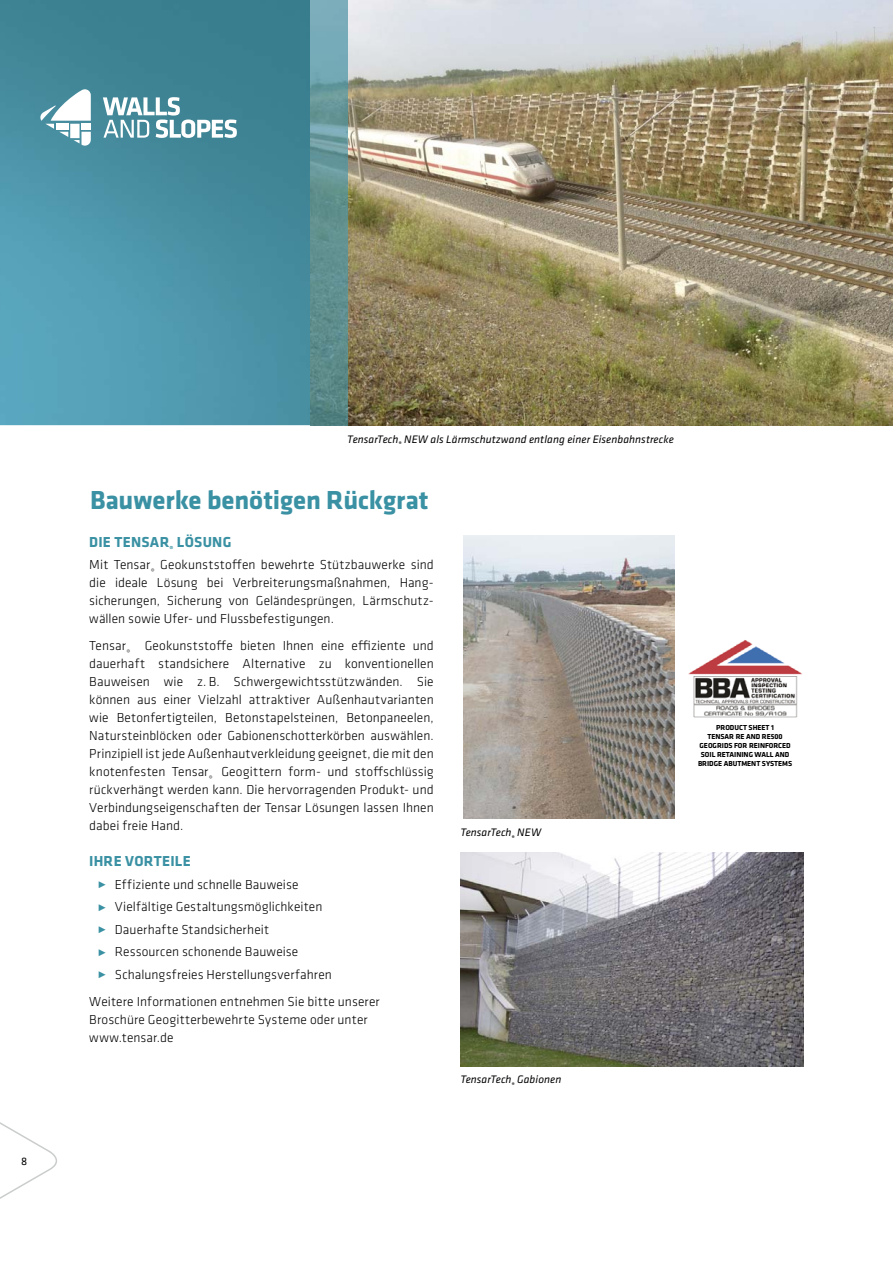
<style>
.page{position:relative;width:893px;height:1263px;background:#fff}
.page>*{position:absolute;margin:0;border:0;box-sizing:border-box;transform-origin:0 0}
.t1{font:700 27px "Klavika";letter-spacing:-.005em;color:#3a91a3}
.t2{font:700 15px "Klavika";letter-spacing:.015em;color:#3a91a3}
.t3{font:300 13.5px/18px "Klavika";letter-spacing:.005em;color:#000;text-align:justify}
.t4{font:italic 11.25px "Klavika";letter-spacing:.005em;color:#000}
.t5{font:11.25px "Klavika";color:#000}
.t6{font:700 7.5px/9px "Klavika";color:#000;text-align:center}
.s1{font-weight:700;color:#3a91a3}
</style>
<div class="page">
<img style="left:0;top:0;width:310px;height:425px">
<img style="left:310px;top:0;width:583px;height:425px">
<svg style="left:103px;top:97px;width:134px;height:41px"></svg>
<svg style="left:40px;top:89px;width:51px;height:57px"></svg>
<img style="left:460px;top:853px;width:344px;height:213px">
<img style="left:463px;top:536px;width:212px;height:282px">
<img style="left:688px;top:640px;width:114px;height:78px">
<svg style="left:0;top:1122px;width:57px;height:77px"></svg>
<p class="t5" style="left:21px;top:1157px;width:8px">8</p>
<p class="t4" style="left:347px;top:435px;width:328px">TensarTech<sub>®</sub> NEW als Lärmschutzwand entlang einer Eisenbahnstrecke</p>
<h1 class="t1" style="left:90px;top:490px;width:340px">Bauwerke benötigen Rückgrat</h1>
<p class="t2" style="left:89px;top:536px;width:144px">DIE TENSAR<sub>®</sub> LÖSUNG</p>
<p class="t3" style="left:89px;top:557px;width:346px">Mit Tensar<sub>®</sub> Geokunststoffen bewehrte Stützbauwerke sind die ideale Lösung bei Verbreiterungsmaßnahmen, Hang&shy;sicherungen, Sicherung von Geländesprüngen, Lärmschutz&shy;wällen sowie Ufer- und Flussbefestigungen.</p>
<p class="t3" style="left:89px;top:638px;width:346px">Tensar<sub>®</sub> Geokunststoffe bieten Ihnen eine effiziente und dauerhaft standsichere Alternative zu konventionellen Bauweisen wie z. B. Schwergewichtsstützwänden. Sie können aus einer Vielzahl attraktiver Außenhautvarianten wie Betonfertigteilen, Betonstapelsteinen, Betonpaneelen, Natursteinblöcken oder Gabionenschotterkörben auswählen.<br>Prinzipiell ist jede Außenhautverkleidung geeignet, die mit den knotenfesten Tensar<sub>®</sub> Geogittern form- und stoffschlüssig rück verhängt werden kann. Die hervorragenden Produkt- und Verbindungseigenschaften der Tensar Lösungen lassen Ihnen dabei freie Hand.</p>
<p class="t2" style="left:89px;top:856px;width:103px">IHRE VORTEILE</p>
<p class="t3" style="left:98px;top:877px;width:202px"><span class="s1">-</span> Effiziente und schnelle Bauweise</p>
<p class="t3" style="left:98px;top:899px;width:226px"><span class="s1">-</span> Vielfältige Gestaltungsmöglichkeiten</p>
<p class="t3" style="left:98px;top:922px;width:173px"><span class="s1">-</span> Dauerhafte Standsicherheit</p>
<p class="t3" style="left:98px;top:944px;width:202px"><span class="s1">-</span> Ressourcen schonende Bauweise</p>
<p class="t3" style="left:89px;top:962px;width:292px;line-height:27px;text-indent:9px"><span class="s1">-</span> Schalungsfreies Herstellungsverfahren<br>Weitere Informationen entnehmen Sie bitte unserer</p>
<p class="t3" style="left:89px;top:1012px;width:280px">Broschüre Geogitterbewehrte Systeme oder unter www.tensar.de</p>
<p class="t4" style="left:460px;top:828px;width:82px">TensarTech<sub>®</sub> NEW</p>
<p class="t4" style="left:460px;top:1075px;width:103px">TensarTech<sub>®</sub> Gabionen</p>
<p class="t6" style="left:698px;top:723px;width:96px">PRODUCT SHEET 1<br>TENSAR RE AND RE500<br>GEOGRIDS FOR REINFORCED<br>SOIL RETAINING WALL AND<br>BRIDGE ABUTMENT SYSTEMS</p>
</div>
